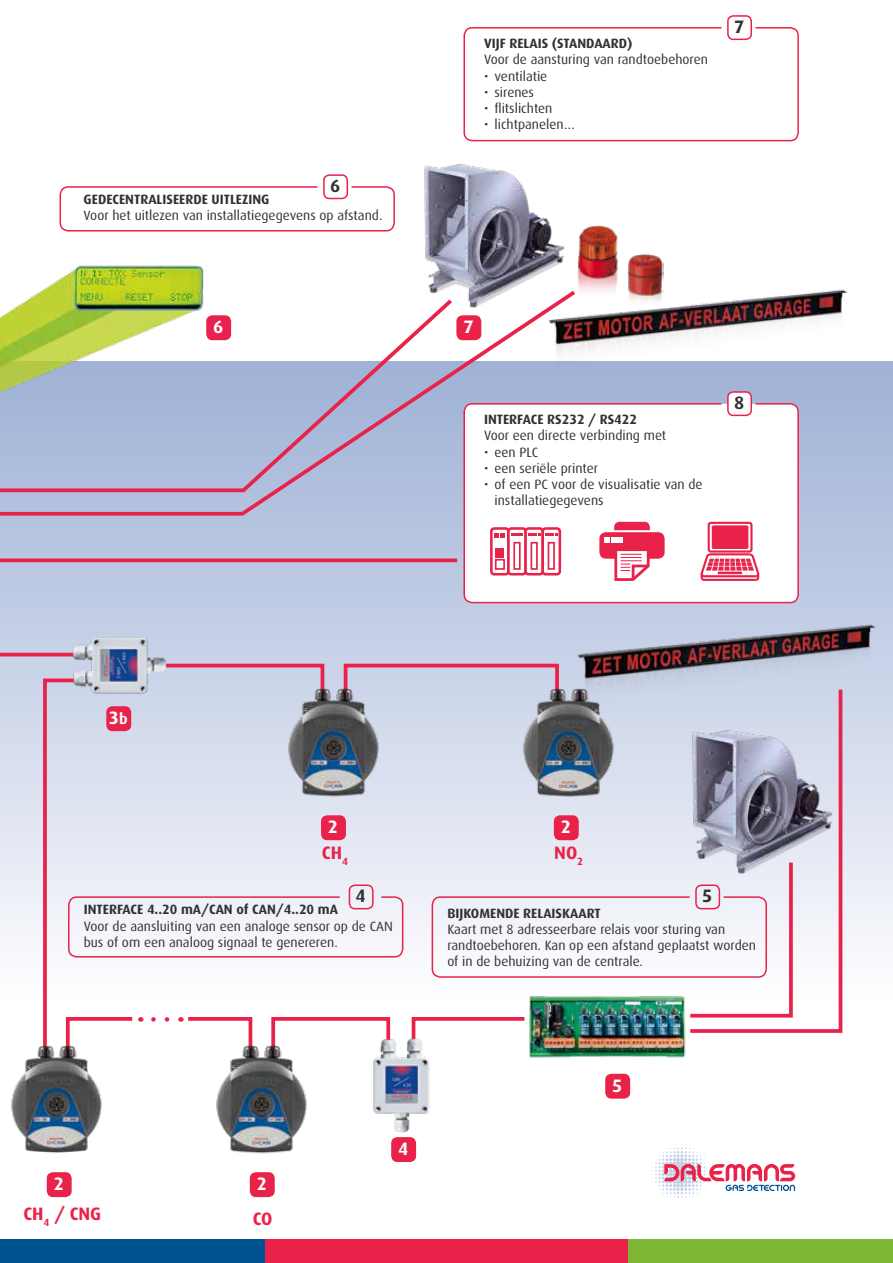
<style>
.page{position:relative;width:893px;height:1263px;background:#fff}
.page>*{position:absolute;margin:0;border:0;box-sizing:border-box;transform-origin:0 0}
.t1{font:700 18px "Dax";color:#e82249}
.t2{font:700 18px "Dax";color:#fff}
.t3{font:700 18px "Dax";color:#323232}
.t4{font:13.5px/16.2px "Dax";color:#323232}
.t5{font:700 13.5px "Dax";color:#323232}
.s1{font-size:15px}
</style>
<div class="page">
<div style="left:0;top:361px;width:893px;height:902px;background:linear-gradient(to bottom,#a3b5d8,#fff)"></div>
<div style="left:584px;top:1239px;width:309px;height:24px;background:#7db734"></div>
<div style="left:0;top:1239px;width:283px;height:24px;background:#005391"></div>
<div style="left:265px;top:1239px;width:362px;height:24px;background:#e82249"></div>
<svg style="left:147px;top:1017px;width:20px;height:5px"></svg>
<img style="left:424px;top:163px;width:141px;height:124px">
<img style="left:0;top:265px;width:255px;height:536px">
<img style="left:627px;top:254px;width:36px;height:28px">
<img style="left:577px;top:225px;width:41px;height:57px">
<svg style="left:0;top:626px;width:71px;height:32px"></svg>
<svg style="left:203px;top:662px;width:123px;height:40px"></svg>
<svg style="left:41px;top:677px;width:100px;height:379px"></svg>
<svg style="left:410px;top:1015px;width:118px;height:41px"></svg>
<svg style="left:180px;top:1015px;width:74px;height:41px"></svg>
<svg style="left:686px;top:704px;width:158px;height:331px"></svg>
<img style="left:71px;top:623px;width:132px;height:88px">
<svg style="left:269px;top:1015px;width:123px;height:52px"></svg>
<svg style="left:342px;top:662px;width:219px;height:52px"></svg>
<img style="left:356px;top:1037px;width:88px;height:131px">
<div style="left:251px;top:1173px;width:23px;height:23px;background:#e82249;border-radius:5px"></div>
<div style="left:250px;top:1172px;width:25px;height:25px;border:2px solid #e82249;border-radius:5px"></div>
<div style="left:322px;top:816px;width:23px;height:23px;background:#e82249;border-radius:5px"></div>
<div style="left:321px;top:815px;width:25px;height:25px;border:2px solid #e82249;border-radius:5px"></div>
<div style="left:555px;top:816px;width:23px;height:23px;background:#e82249;border-radius:5px"></div>
<div style="left:554px;top:815px;width:25px;height:25px;border:2px solid #e82249;border-radius:5px"></div>
<div style="left:48px;top:1173px;width:23px;height:23px;background:#e82249;border-radius:5px"></div>
<div style="left:47px;top:1172px;width:25px;height:25px;border:2px solid #e82249;border-radius:5px"></div>
<div style="left:107px;top:707px;width:23px;height:23px;background:#e82249;border-radius:5px"></div>
<div style="left:106px;top:706px;width:25px;height:25px;border:2px solid #e82249;border-radius:5px"></div>
<div style="left:392px;top:1138px;width:23px;height:23px;background:#e82249;border-radius:5px"></div>
<div style="left:391px;top:1137px;width:25px;height:25px;border:2px solid #e82249;border-radius:5px"></div>
<svg style="left:0;top:287px;width:579px;height:230px"></svg>
<svg style="left:0;top:558px;width:457px;height:4px;fill:#e82249"></svg>
<div style="left:457px;top:316px;width:24px;height:23px;background:#e82249;border-radius:5px"></div>
<div style="left:456px;top:315px;width:25px;height:25px;border:2px solid #e82249;border-radius:5px"></div>
<div style="left:606px;top:1074px;width:23px;height:24px;background:#e82249;border-radius:5px"></div>
<div style="left:605px;top:1074px;width:25px;height:25px;border:2px solid #e82249;border-radius:5px"></div>
<img style="left:528px;top:993px;width:165px;height:68px">
<svg style="left:652px;top:1144px;width:143px;height:57px"></svg>
<img style="left:8px;top:1040px;width:97px;height:125px">
<img style="left:284px;top:683px;width:98px;height:118px">
<img style="left:213px;top:1040px;width:97px;height:121px">
<img style="left:520px;top:683px;width:97px;height:116px">
<div style="left:60px;top:186px;width:335px;height:46px;border:2px solid #e82249;border-radius:8px"></div>
<div style="left:323px;top:174px;width:25px;height:25px;border:2px solid #e82249;border-radius:5px"></div>
<div style="left:68px;top:896px;width:335px;height:61px;border:2px solid #e82249;border-radius:8px"></div>
<div style="left:349px;top:884px;width:25px;height:25px;border:2px solid #e82249;border-radius:5px"></div>
<div style="left:432px;top:896px;width:335px;height:82px;border:2px solid #e82249;border-radius:8px"></div>
<div style="left:695px;top:884px;width:25px;height:25px;border:2px solid #e82249;border-radius:5px"></div>
<div style="left:463px;top:27px;width:336px;height:114px;border:2px solid #e82249;border-radius:8px"></div>
<div style="left:727px;top:15px;width:25px;height:25px;border:2px solid #e82249;border-radius:5px"></div>
<div style="left:464px;top:404px;width:334px;height:199px;background:#fff;border-radius:8px"></div>
<div style="left:463px;top:403px;width:336px;height:200px;border:2px solid #e82249;border-radius:8px"></div>
<div style="left:728px;top:392px;width:23px;height:23px;background:#fff;border-radius:5px"></div>
<div style="left:727px;top:391px;width:25px;height:25px;border:2px solid #e82249;border-radius:5px"></div>
<div style="left:599px;top:532px;width:66px;height:27px;background:#e82249;border-radius:7px"></div>
<svg style="left:614px;top:522px;width:36px;height:8px"></svg>
<svg style="left:604px;top:538px;width:47px;height:43px"></svg>
<svg style="left:491px;top:528px;width:17px;height:46px"></svg>
<div style="left:490px;top:527px;width:20px;height:48px;border:3px solid #e82249;border-radius:3px"></div>
<div style="left:496px;top:549px;width:8px;height:9px;background:#e82249"></div>
<div style="left:495px;top:559px;width:10px;height:11px;background:#fff;border:2px solid #e82249"></div>
<svg style="left:495px;top:533px;width:10px;height:5px"></svg>
<div style="left:507px;top:527px;width:20px;height:48px;border:3px solid #e82249;border-radius:3px"></div>
<svg style="left:513px;top:542px;width:8px;height:28px"></svg>
<div style="left:524px;top:527px;width:20px;height:48px;border:3px solid #e82249;border-radius:3px"></div>
<svg style="left:530px;top:542px;width:8px;height:28px"></svg>
<div style="left:541px;top:527px;width:20px;height:48px;border:3px solid #e82249;border-radius:3px"></div>
<svg style="left:548px;top:542px;width:7px;height:28px"></svg>
<svg style="left:511px;top:533px;width:46px;height:3px"></svg>
<svg style="left:709px;top:523px;width:42px;height:28px"></svg>
<div style="left:708px;top:522px;width:44px;height:31px;border:2px solid #e82249;border-radius:2px"></div>
<svg style="left:700px;top:552px;width:60px;height:29px"></svg>
<div style="left:712px;top:525px;width:36px;height:24px;background:#e82249;border-radius:2px"></div>
<img style="left:544px;top:282px;width:311px;height:87px">
<img style="left:573px;top:616px;width:311px;height:88px">
<h1 class="t3" style="left:330px;top:176px;width:12px">6</h1>
<p class="t5" style="left:84px;top:192px;width:187px">GEDECENTRALISEERDE UITLEZING</p>
<p class="t4" style="left:84px;top:207px;width:300px">Voor het uitlezen van installatiegegevens op afstand.</p>
<p class="t5" style="left:484px;top:36px;width:150px">VIJF RELAIS (STANDAARD)</p>
<p class="t4" style="left:484px;top:52px;width:225px">Voor de aansturing van randtoebehoren</p>
<p class="t4" style="left:484px;top:68px;width:65px">• ventilatie</p>
<p class="t4" style="left:484px;top:84px;width:52px">• sirenes</p>
<p class="t4" style="left:484px;top:100px;width:70px">• flitslichten</p>
<p class="t4" style="left:484px;top:117px;width:93px">• lichtpanelen…</p>
<h1 class="t3" style="left:734px;top:17px;width:12px">7</h1>
<h1 class="t2" style="left:213px;top:317px;width:12px">6</h1>
<h1 class="t2" style="left:463px;top:317px;width:12px">7</h1>
<p class="t5" style="left:484px;top:412px;width:155px">INTERFACE RS232 / RS422</p>
<p class="t4" style="left:484px;top:428px;width:184px">Voor een directe verbinding met</p>
<p class="t4" style="left:484px;top:444px;width:56px">• een PLC</p>
<p class="t4" style="left:484px;top:460px;width:116px">• een seriële printer</p>
<p class="t4" style="left:494px;top:476px;width:209px;text-indent:-11px">• of een PC voor de visualisatie van de installatiegegevens</p>
<h1 class="t3" style="left:734px;top:393px;width:12px">8</h1>
<h1 class="t2" style="left:109px;top:708px;width:20px">3<span class="s1">b</span></h1>
<h1 class="t2" style="left:328px;top:817px;width:12px">2</h1>
<h1 class="t2" style="left:561px;top:817px;width:12px">2</h1>
<h1 class="t1" style="left:322px;top:842px;width:28px">CH<sub>4</sub></h1>
<h1 class="t1" style="left:554px;top:842px;width:30px">NO<sub>2</sub></h1>
<h1 class="t3" style="left:356px;top:886px;width:12px">4</h1>
<p class="t5" style="left:84px;top:902px;width:256px">INTERFACE 4..20 mA/CAN of CAN/4..20 mA</p>
<p class="t4" style="left:84px;top:918px;width:310px">Voor de aansluiting van een analoge sensor op de CAN bus of om een analoog signaal te genereren.</p>
<h1 class="t3" style="left:702px;top:886px;width:12px">5</h1>
<p class="t5" style="left:447px;top:905px;width:155px">BIJKOMENDE RELAISKAART</p>
<p class="t4" style="left:447px;top:921px;width:310px">Kaart met 8 adresseerbare relais voor sturing van randtoebehoren. Kan op een afstand geplaatst worden of in de behuizing van de centrale.</p>
<h1 class="t2" style="left:54px;top:1174px;width:12px">2</h1>
<h1 class="t1" style="left:23px;top:1203px;width:79px">CH<sub>4</sub> / CNG</h1>
<h1 class="t2" style="left:257px;top:1174px;width:12px">2</h1>
<h1 class="t1" style="left:253px;top:1208px;width:21px">CO</h1>
<h1 class="t2" style="left:398px;top:1138px;width:12px">4</h1>
<h1 class="t2" style="left:612px;top:1075px;width:12px">5</h1>
</div>
